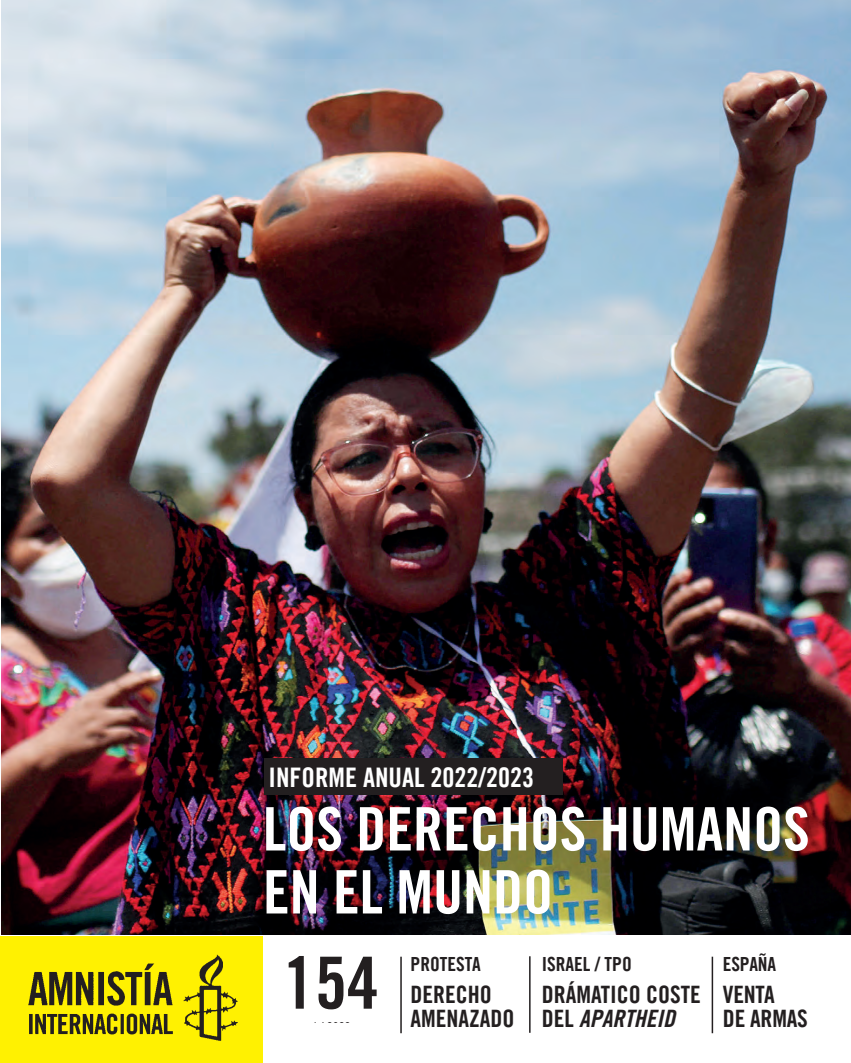
<style>
.page{position:relative;width:851px;height:1063px;background:#fff}
.page>*{position:absolute;margin:0;border:0;box-sizing:border-box;transform-origin:0 0}
.t1{font:72px "Amnesty Trade Gothic Bd Cn 20";color:#231f20}
.t2{font:60px/63px "Amnesty Trade Gothic Bd Cn 20";color:#fff}
.t3{font:27px "Amnesty Trade Gothic Bd Cn 20";color:#fff}
.t4{font:24px/24px "Amnesty Trade Gothic Bd Cn 20";color:#231f20}
.t5{font:19.5px "Amnesty Trade Gothic Bd Cn 20";color:#231f20}
.t6{font:13.5px "Amnesty Trade Gothic Cn 18";color:#231f20}
.s1{font-family:"Amnesty Trade Gothic Bd Cn 20 Ob"}
</style>
<div class="page">
<img style="left:2px;top:0;width:848px;height:934px">
<div style="left:263px;top:759px;width:299px;height:36px;background:#231f20"></div>
<div style="left:0;top:936px;width:263px;height:127px;background:#fff101"></div>
<img style="left:28px;top:954px;width:210px;height:87px">
<hr style="left:400px;top:957px;width:2px;height:76px;background:#231f20">
<hr style="left:529px;top:956px;width:1px;height:77px;background:#231f20">
<hr style="left:711px;top:957px;width:2px;height:76px;background:#231f20">
<h1 class="t3" style="left:268px;top:761px;width:267px">INFORME ANUAL 2022/2023</h1>
<h1 class="t2" style="left:263px;top:797px;width:548px">LOS DERECHOS HUMANOS<br>EN EL MUNDO</h1>
<h2 class="t1" style="left:283px;top:939px;width:97px">154</h2>
<h2 class="t6" style="left:314px;top:1020px;width:38px">I / 2023</h2>
<h2 class="t5" style="left:410px;top:952px;width:72px">PROTESTA</h2>
<h2 class="t4" style="left:410px;top:983px;width:105px">DERECHO<br>AMENAZADO</h2>
<h2 class="t5" style="left:541px;top:952px;width:91px">ISRAEL / TPO</h2>
<h2 class="t4" style="left:541px;top:983px;width:161px">DRÁMATICO COSTE<br>DEL <span class="s1">APARTHEID</span></h2>
<h2 class="t5" style="left:722px;top:952px;width:55px">ESPAÑA</h2>
<h2 class="t4" style="left:722px;top:983px;width:86px">VENTA<br>DE ARMAS</h2>
</div>
